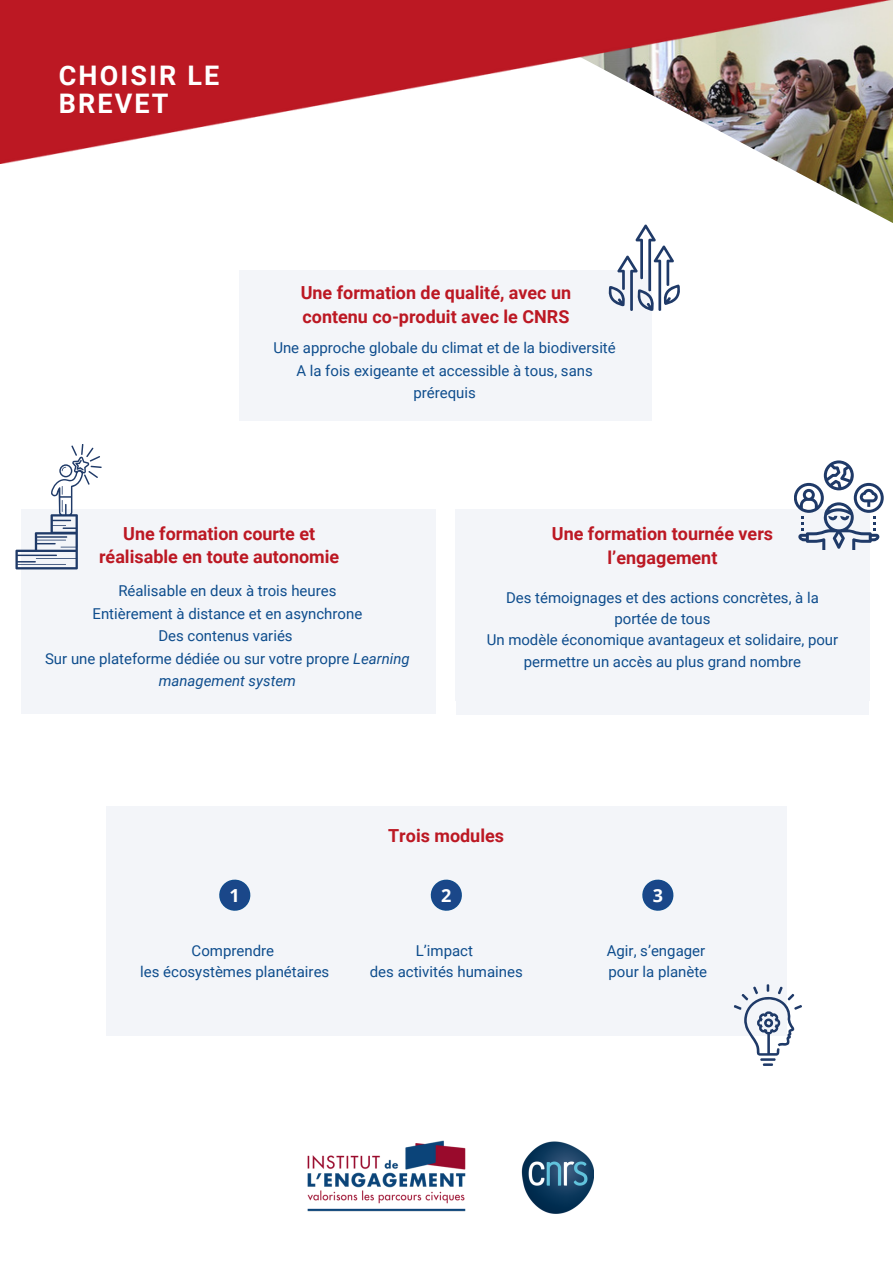
<style>
.page{position:relative;width:893px;height:1264px;background:#fff}
.page>*{position:absolute;margin:0;border:0;box-sizing:border-box;transform-origin:0 0}
.t1{font:700 27px/28px "Roboto";letter-spacing:.08em;color:#fff}
.t2{font:700 18px/23.5px "Roboto";color:#bc1823;text-align:center}
.t3{font:700 18px "Open Sans";color:#fff}
.t4{font:15px/21.3px "Roboto";color:#0e4d8d;text-align:center}
.s1{font-style:italic}
</style>
<div class="page">
<div style="left:21px;top:509px;width:414px;height:257px;background:#f3f5f9"></div>
<div style="left:239px;top:270px;width:413px;height:150px;background:#f3f5f9"></div>
<svg style="left:782px;top:164px;width:110px;height:59px"></svg>
<img style="left:0;top:0;width:892px;height:164px">
<svg style="left:15px;top:444px;width:87px;height:125px"></svg>
<div style="left:455px;top:509px;width:414px;height:192px;background:#f3f5f9"></div>
<div style="left:106px;top:806px;width:680px;height:229px;background:#f3f5f9"></div>
<svg style="left:733px;top:984px;width:69px;height:81px"></svg>
<svg style="left:431px;top:879px;width:31px;height:31px"></svg>
<div style="left:431px;top:880px;width:30px;height:29px;background:#1a4789;border-radius:50%"></div>
<svg style="left:219px;top:879px;width:31px;height:31px"></svg>
<div style="left:220px;top:880px;width:29px;height:29px;background:#1a4789;border-radius:50%"></div>
<svg style="left:642px;top:879px;width:31px;height:31px"></svg>
<div style="left:643px;top:880px;width:29px;height:29px;background:#1a4789;border-radius:50%"></div>
<div style="left:5px;top:714px;width:439px;height:69px;background:#fff"></div>
<div style="left:455px;top:645px;width:413px;height:69px;background:#f3f5f9"></div>
<svg style="left:794px;top:460px;width:89px;height:90px"></svg>
<svg style="left:608px;top:224px;width:72px;height:87px"></svg>
<img style="left:307px;top:1140px;width:159px;height:72px">
<img style="left:521px;top:1141px;width:72px;height:72px">
<p class="t1" style="left:59px;top:62px;width:162px">CHOISIR LE<br>BREVET</p>
<p class="t2" style="left:301px;top:281px;width:272px;text-align:left">Une formation de qualité, avec un contenu co-produit avec le CNRS</p>
<p class="t4" style="left:273px;top:337px;width:344px">Une approche globale du climat et de la biodiversité</p>
<p class="t4" style="left:296px;top:359px;width:298px;line-height:22.5px">A la fois exigeante et accessible à tous, sans prérequis</p>
<p class="t2" style="left:99px;top:521px;width:242px">Une formation courte et réalisable en toute autonomie</p>
<p class="t4" style="left:118px;top:580px;width:219px">Réalisable en deux à trois heures</p>
<p class="t4" style="left:92px;top:603px;width:271px">Entièrement à distance et en asynchrone</p>
<p class="t4" style="left:158px;top:625px;width:136px">Des contenus variés</p>
<p class="t4" style="left:45px;top:647px;width:366px;line-height:22.5px">Sur une plateforme dédiée ou sur votre propre <span class="s1">Learning management system</span></p>
<p class="t2" style="left:552px;top:522px;width:223px">Une formation tournée vers l’engagement</p>
<p class="t4" style="left:506px;top:587px;width:314px">Des témoignages et des actions concrètes, à la portée de tous</p>
<p class="t4" style="left:486px;top:629px;width:353px">Un modèle économique avantageux et solidaire, pour permettre un accès au plus grand nombre</p>
<p class="t2" style="left:388px;top:824px;width:117px">Trois modules</p>
<p class="t3" style="left:230px;top:882px;width:12px">1</p>
<p class="t3" style="left:441px;top:882px;width:12px">2</p>
<p class="t3" style="left:652px;top:882px;width:12px">3</p>
<p class="t4" style="left:192px;top:940px;width:84px">Comprendre</p>
<p class="t4" style="left:140px;top:961px;width:190px">les écosystèmes planétaires</p>
<p class="t4" style="left:416px;top:940px;width:59px">L’impact</p>
<p class="t4" style="left:370px;top:961px;width:154px">des activités humaines</p>
<p class="t4" style="left:606px;top:940px;width:100px">Agir, s’engager</p>
<p class="t4" style="left:608px;top:961px;width:100px">pour la planète</p>
</div>
